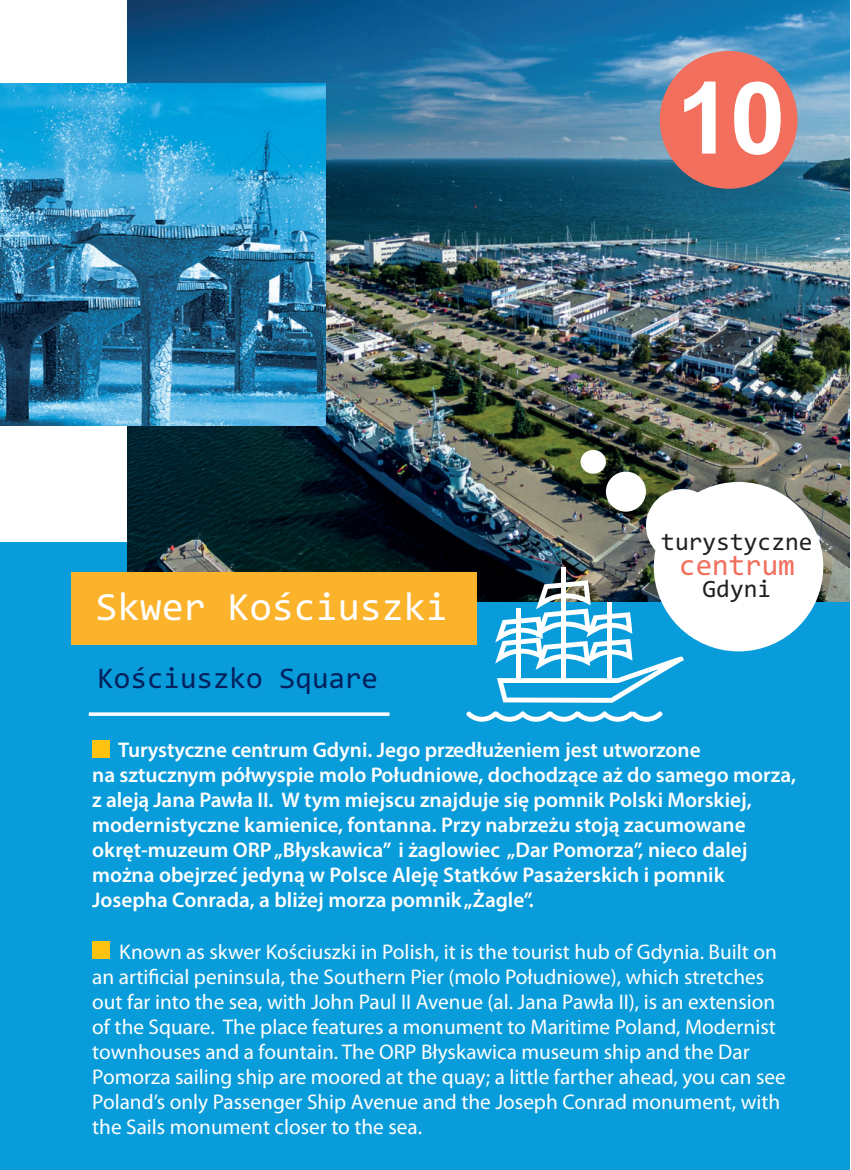
<style>
.page{position:relative;width:851px;height:1170px;background:#fff}
.page>*{position:absolute;margin:0;border:0;box-sizing:border-box;transform-origin:0 0}
.t1{font:700 100px "Arial";color:#fff}
.t2{font:40px "Consolas";color:#fff}
.t3{font:30px "Consolas";color:#00215d}
.t4{font:30px "Consolas";color:#f26e5d}
.t5{font:25px "Consolas";color:#231f20}
.t6{font:21.25px/25px "Myriad Pro";color:#fff}
.t7{font:600 21.25px/25px "Myriad Pro";color:#fff}
</style>
<div class="page">
<div style="left:0;top:542px;width:849px;height:627px;background:#099cda"></div>
<img style="left:128px;top:0;width:721px;height:601px">
<div style="left:659px;top:51px;width:138px;height:138px;background:#f26e5d;border-radius:50%"></div>
<div style="left:92px;top:739px;width:18px;height:18px;background:#fec210"></div>
<div style="left:92px;top:940px;width:18px;height:18px;background:#fec210"></div>
<hr style="left:89px;top:712px;width:300px;height:3px;background:#fff">
<img style="left:0;top:84px;width:325px;height:342px">
<div style="left:71px;top:572px;width:405px;height:72px;background:#fcb32c"></div>
<svg style="left:466px;top:711px;width:197px;height:10px"></svg>
<div style="left:561px;top:567px;width:5px;height:113px;background:#fff"></div>
<svg style="left:495px;top:580px;width:188px;height:122px"></svg>
<div style="left:653px;top:482px;width:170px;height:169px;background:#fff;border-radius:50%"></div>
<div style="left:646px;top:489px;width:73px;height:73px;background:#fff;border-radius:50%"></div>
<div style="left:605px;top:471px;width:41px;height:40px;background:#fff;border-radius:50%"></div>
<div style="left:580px;top:450px;width:25px;height:23px;background:#fff;border-radius:50%"></div>
<h2 class="t2" style="left:96px;top:590px;width:354px">Skwer Kościuszki</h2>
<h3 class="t3" style="left:97px;top:665px;width:282px">Kościuszko Square</h3>
<h1 class="t1" style="left:676px;top:81px;width:111px">10</h1>
<p class="t5" style="left:661px;top:531px;width:153px">turystyczne</p>
<h3 class="t4" style="left:679px;top:552px;width:117px">centrum</h3>
<p class="t5" style="left:702px;top:579px;width:70px">Gdyni</p>
<p class="t7" style="left:92px;top:739px;width:705px;text-indent:26px">Turystyczne centrum Gdyni. Jego przedłużeniem jest utworzone<br>na sztucznym półwyspie molo Południowe, dochodzące aż do samego morza, z aleją Jana Pawła II. W tym miejscu znajduje się pomnik Polski Morskiej, modernistyczne kamienice, fontanna. Przy nabrzeżu stoją zacumowane okręt-muzeum ORP „Błyskawica” i żaglowiec „Dar Pomorza”, nieco dalej można obejrzeć jedyną w Polsce Aleję Statków Pasażerskich i pomnik Josepha Conrada, a bliżej morza pomnik „Żagle”.</p>
<p class="t6" style="left:92px;top:940px;width:695px;text-indent:27px">Known as skwer Kościuszki in Polish, it is the tourist hub of Gdynia. Built on an artificial peninsula, the Southern Pier (molo Południowe), which stretches out far into the sea, with John Paul II Avenue (al. Jana Pawła II), is an extension of the Square. The place features a monument to Maritime Poland, Modernist townhouses and a fountain. The ORP Błyskawica museum ship and the Dar Pomorza sailing ship are moored at the quay; a little farther ahead, you can see Poland’s only Passenger Ship Avenue and the Joseph Conrad monument, with the Sails monument closer to the sea.</p>
</div>
